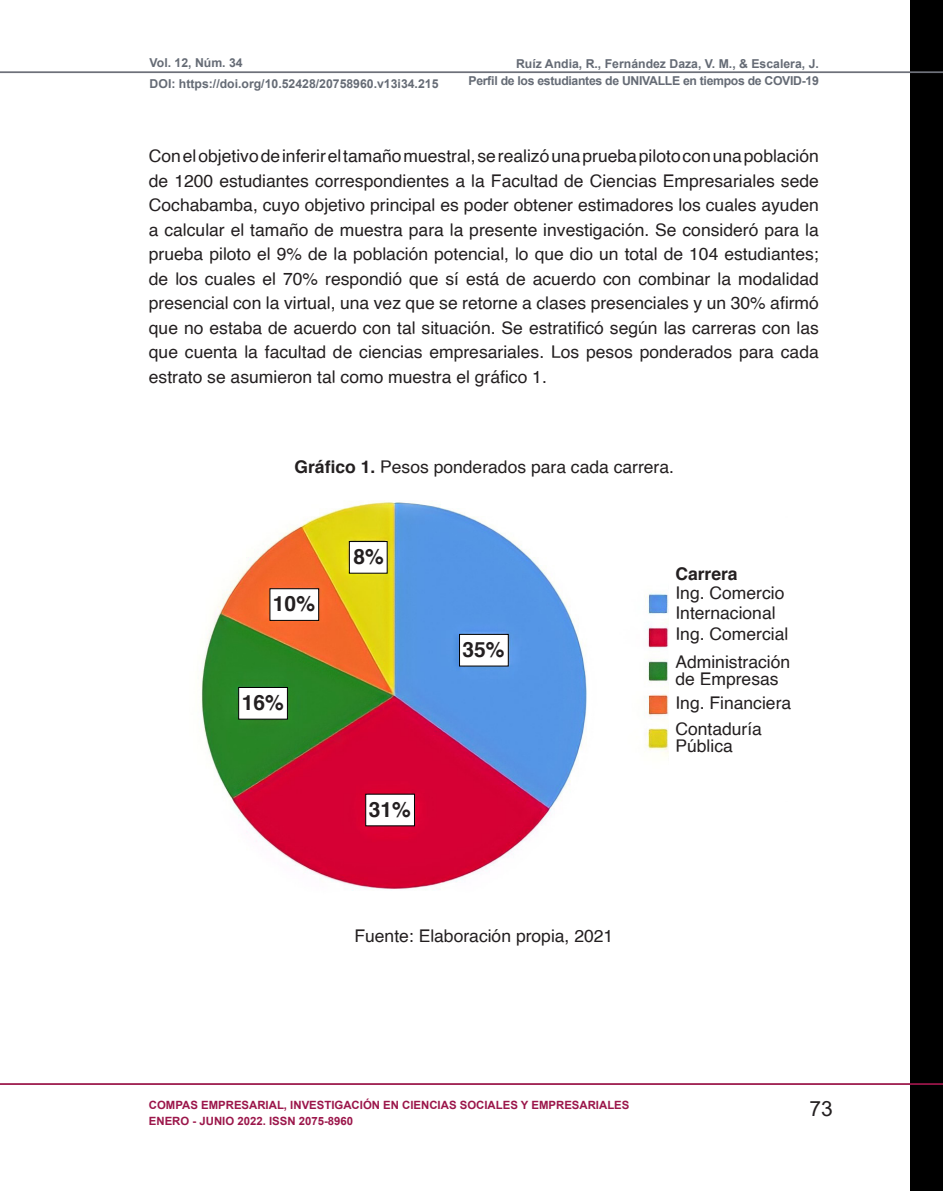
<style>
.page{position:relative;width:943px;height:1191px;background:#fff}
.page>*{position:absolute;margin:0;border:0;box-sizing:border-box;transform-origin:0 0}
.t1{font:700 21px "Helvetica";color:#231f20}
.t2{font:21px "Arial";color:#231f20}
.t3{font:17.5px/24.5px "Helvetica";color:#231f20}
.t4{font:700 17.5px "Helvetica";color:#231f20}
.t5{font:700 12.25px/17.5px "Arial";letter-spacing:-.025em;color:#656b75;text-align:right}
.t6{font:700 12.25px/21px "Arial";color:#656b75}
.t7{font:700 11.38px/15.8px "Arial";color:#9b164a}
.s1{font-weight:700}
</style>
<div class="page">
<div style="left:910px;top:0;width:33px;height:1191px;background:#000"></div>
<hr style="left:0;top:71px;width:943px;height:2px;background:#6e717a">
<hr style="left:0;top:1083px;width:943px;height:2px;background:#9b164a">
<img style="left:201px;top:501px;width:467px;height:390px">
<div style="left:349px;top:541px;width:38px;height:32px;background:#fff;border:1px solid #000"></div>
<div style="left:269px;top:588px;width:50px;height:33px;background:#fff;border:1px solid #000"></div>
<div style="left:238px;top:687px;width:50px;height:32px;background:#fff;border:1px solid #000"></div>
<div style="left:365px;top:793px;width:50px;height:33px;background:#fff;border:1px solid #000"></div>
<div style="left:459px;top:634px;width:49px;height:32px;background:#fff;border:1px solid #000"></div>
<p class="t6" style="left:150px;top:52px;width:290px">Vol. 12, Núm. 34<br>DOI: https://doi.org/10.52428/20758960.v13i34.215</p>
<p class="t5" style="left:468px;top:55px;width:352px">Ruíz Andia, R., Fernández Daza, V. M., &amp; Escalera, J.<br>Perfil de los estudiantes de UNIVALLE en tiempos de COVID-19</p>
<p class="t3" style="left:149px;top:144px;width:671px;text-align:justify">Con el objetivo de inferir el tamaño muestral, se realizó una prueba piloto con una población de 1200 estudiantes correspondientes a la Facultad de Ciencias Empresariales sede Cochabamba, cuyo objetivo principal es poder obtener estimadores los cuales ayuden a calcular el tamaño de muestra para la presente investigación. Se consideró para la prueba piloto el 9% de la población potencial, lo que dio un total de 104 estudiantes; de los cuales el 70% respondió que sí está de acuerdo con combinar la modalidad presencial con la virtual, una vez que se retorne a clases presenciales y un 30% afirmó que no estaba de acuerdo con tal situación. Se estratificó según las carreras con las que cuenta la facultad de ciencias empresariales. Los pesos ponderados para cada estrato se asumieron tal como muestra el gráfico 1.</p>
<p class="t3" style="left:294px;top:455px;width:381px"><span class="s1">Gráfico 1.</span> Pesos ponderados para cada carrera.</p>
<p class="t1" style="left:273px;top:587px;width:44px">10%</p>
<p class="t1" style="left:242px;top:685px;width:44px">16%</p>
<p class="t1" style="left:353px;top:540px;width:32px">8%</p>
<p class="t1" style="left:369px;top:792px;width:44px">31%</p>
<p class="t1" style="left:462px;top:632px;width:44px">35%</p>
<p class="t3" style="left:354px;top:924px;width:260px">Fuente: Elaboración propia, 2021</p>
<p class="t4" style="left:675px;top:560px;width:64px">Carrera</p>
<p class="t3" style="left:675px;top:581px;width:110px">Ing. Comercio</p>
<p class="t3" style="left:675px;top:601px;width:102px">Internacional</p>
<p class="t3" style="left:675px;top:622px;width:114px">Ing. Comercial</p>
<p class="t3" style="left:675px;top:653px;width:116px;line-height:17.5px">Administración de Empresas</p>
<p class="t3" style="left:675px;top:691px;width:117px">Ing. Financiera</p>
<p class="t3" style="left:675px;top:720px;width:88px;line-height:17.5px">Contaduría<br>Pública</p>
<p class="t7" style="left:149px;top:1097px;width:482px">COMPAS EMPRESARIAL, INVESTIGACIÓN EN CIENCIAS SOCIALES Y EMPRESARIALES<br>ENERO - JUNIO 2022. ISSN 2075-8960</p>
<p class="t2" style="left:809px;top:1094px;width:25px">73</p>
</div>
